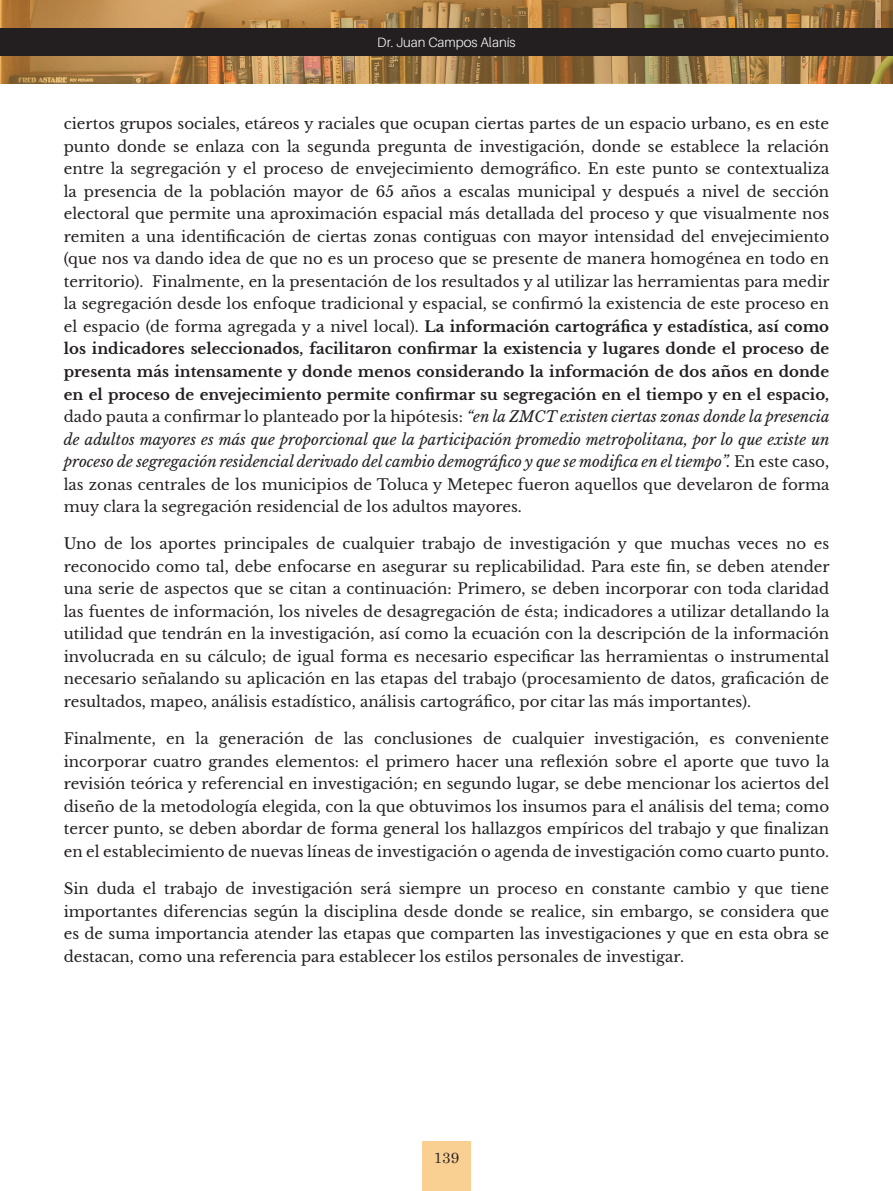
<style>
.page{position:relative;width:893px;height:1191px;background:#fff}
.page>*{position:absolute;margin:0;border:0;box-sizing:border-box;transform-origin:0 0}
.t1{font:15px/22.5px "Libre Baskerville";color:#231f20;text-align:justify}
.t2{font:15px "Century Schoolbook";color:#231f20}
.t3{font:300 13.5px "Aileron";color:#fff}
.s1{font-weight:700}
.s2{font-style:italic}
</style>
<div class="page">
<div style="left:422px;top:1141px;width:49px;height:50px;background:#f9cf92"></div>
<img style="left:0;top:0;width:893px;height:84px">
<div style="left:0;top:28px;width:893px;height:28px;background:#231f20"></div>
<p class="t3" style="left:377px;top:35px;width:140px">Dr. Juan Campos Alanís</p>
<p class="t1" style="left:64px;top:113px;width:767px">ciertos grupos sociales, etáreos y raciales que ocupan ciertas partes de un espacio urbano, es en este punto donde se enlaza con la segunda pregunta de investigación, donde se establece la relación entre la segregación y el proceso de envejecimiento demográfico. En este punto se contextualiza la presencia de la población mayor de 65 años a escalas municipal y después a nivel de sección electoral que permite una aproximación espacial más detallada del proceso y que visualmente nos remiten a una identificación de ciertas zonas contiguas con mayor intensidad del envejecimiento (que nos va dando idea de que no es un proceso que se presente de manera homogénea en todo en territorio). Finalmente, en la presentación de los resultados y al utilizar las herramientas para medir la segregación desde los enfoque tradicional y espacial, se confirmó la existencia de este proceso en el espacio (de forma agregada y a nivel local). <span class="s1">La información cartográfica y estadística, así como los indicadores seleccionados, facilitaron confirmar la existencia y lugares donde el proceso de presenta más intensamente y donde menos considerando la información de dos años en donde en el proceso de envejecimiento permite confirmar su segregación en el tiempo y en el espacio, </span>dado pauta a confirmar lo planteado por la hipótesis: <span class="s2">“en la ZMCT existen ciertas zonas donde la presencia de adultos mayores es más que proporcional que la participación promedio metropolitana, por lo que existe un proceso de segregación residencial derivado del cambio demográfico y que se modifica en el tiempo”.</span> En este caso, las zonas centrales de los municipios de Toluca y Metepec fueron aquellos que develaron de forma muy clara la segregación residencial de los adultos mayores.</p>
<p class="t1" style="left:64px;top:533px;width:767px">Uno de los aportes principales de cualquier trabajo de investigación y que muchas veces no es reconocido como tal, debe enfocarse en asegurar su replicabilidad. Para este fin, se deben atender una serie de aspectos que se citan a continuación: Primero, se deben incorporar con toda claridad las fuentes de información, los niveles de desagregación de ésta; indicadores a utilizar detallando la utilidad que tendrán en la investigación, así como la ecuación con la descripción de la información involucrada en su cálculo; de igual forma es necesario especificar las herramientas o instrumental necesario señalando su aplicación en las etapas del trabajo (procesamiento de datos, graficación de resultados, mapeo, análisis estadístico, análisis cartográfico, por citar las más importantes).</p>
<p class="t1" style="left:64px;top:728px;width:767px">Finalmente, en la generación de las conclusiones de cualquier investigación, es conveniente incorporar cuatro grandes elementos: el primero hacer una reflexión sobre el aporte que tuvo la revisión teórica y referencial en investigación; en segundo lugar, se debe mencionar los aciertos del diseño de la metodología elegida, con la que obtuvimos los insumos para el análisis del tema; como tercer punto, se deben abordar de forma general los hallazgos empíricos del trabajo y que finalizan en el establecimiento de nuevas líneas de investigación o agenda de investigación como cuarto punto.</p>
<p class="t1" style="left:64px;top:877px;width:767px">Sin duda el trabajo de investigación será siempre un proceso en constante cambio y que tiene importantes diferencias según la disciplina desde donde se realice, sin embargo, se considera que es de suma importancia atender las etapas que comparten las investigaciones y que en esta obra se destacan, como una referencia para establecer los estilos personales de investigar.</p>
<p class="t2" style="left:434px;top:1144px;width:27px">139</p>
</div>
